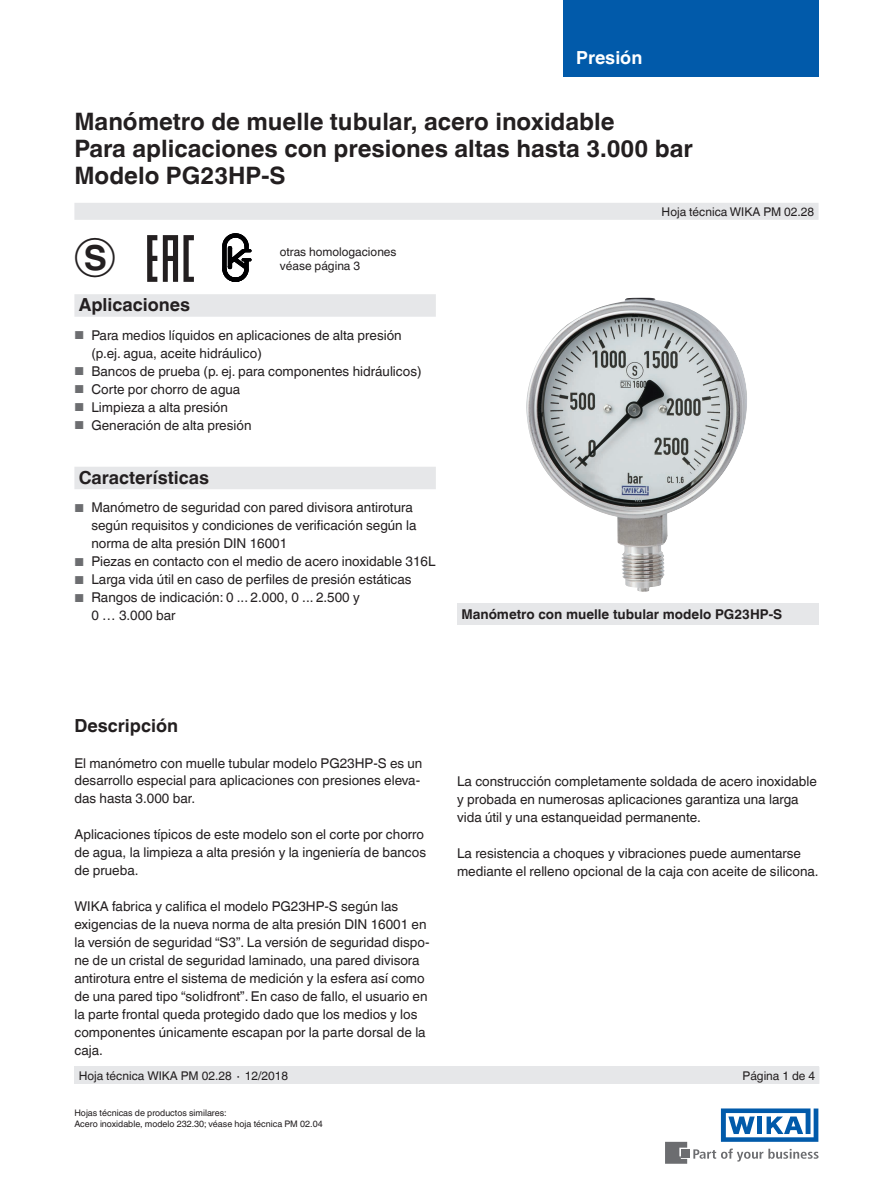
<style>
.page{position:relative;width:893px;height:1188px;background:#fff}
.page>*{position:absolute;margin:0;border:0;box-sizing:border-box;transform-origin:0 0}
.t1{font:43.5px "Wika";color:#231f20}
.t2{font:700 24px/27px "Helvetica World";color:#231f20}
.t3{font:700 18px "Helvetica World";color:#231f20}
.t4{font:700 18px "Helvetica World";color:#fff}
.t5{font:13.5px/18px "Helvetica World";color:#231f20}
.t6{font:700 13.5px "Helvetica World";color:#231f20}
.t7{font:12px/13.5px "Helvetica World";color:#231f20}
.t8{font:9px/10.5px "Helvetica World";color:#231f20}
.s1{font-size:11.55px;color:#6c6d70}
</style>
<div class="page">
<svg style="left:693px;top:1149px;width:126px;height:13px"></svg>
<div style="left:682px;top:1150px;width:8px;height:8px;background:#6c6d70"></div>
<svg style="left:665px;top:1142px;width:22px;height:22px"></svg>
<svg style="left:721px;top:1108px;width:97px;height:34px"></svg>
<div style="left:563px;top:0;width:256px;height:76px;background:#015aaa"></div>
<div style="left:74px;top:203px;width:745px;height:17px;background:#e6e7e9"></div>
<div style="left:74px;top:1066px;width:745px;height:18px;background:#e6e7e9"></div>
<img style="left:526px;top:298px;width:221px;height:294px">
<div style="left:457px;top:604px;width:362px;height:21px;background:#e6e7e9"></div>
<div style="left:74px;top:294px;width:362px;height:23px;background:#e6e7e9"></div>
<div style="left:74px;top:467px;width:362px;height:22px;background:#e6e7e9"></div>
<svg style="left:147px;top:235px;width:10px;height:47px"></svg>
<svg style="left:163px;top:235px;width:31px;height:47px"></svg>
<svg style="left:223px;top:234px;width:28px;height:47px"></svg>
<h3 class="t4" style="left:576px;top:47px;width:68px">Presión</h3>
<h2 class="t2" style="left:74px;top:108px;width:620px">Manómetro de muelle tubular, acero inoxidable<br>Para aplicaciones con presiones altas hasta 3.000 bar<br>Modelo PG23HP-S</h2>
<h1 class="t1" style="left:74px;top:235px;width:43px">k</h1>
<p class="t7" style="left:280px;top:245px;width:118px">otras homologaciones véase página 3</p>
<h3 class="t3" style="left:79px;top:295px;width:113px">Aplicaciones</h3>
<p class="t5" style="left:91px;top:326px;width:312px;text-indent:-17px"><span class="s1">■</span> Para medios líquidos en aplicaciones de alta presión (p.ej. agua, aceite hidráulico)</p>
<p class="t5" style="left:74px;top:362px;width:349px"><span class="s1">■</span> Bancos de prueba (p. ej. para componentes hidráulicos)</p>
<p class="t5" style="left:74px;top:380px;width:167px"><span class="s1">■</span> Corte por chorro de agua</p>
<p class="t5" style="left:74px;top:398px;width:155px"><span class="s1">■</span> Limpieza a alta presión</p>
<p class="t5" style="left:74px;top:416px;width:179px"><span class="s1">■</span> Generación de alta presión</p>
<h3 class="t3" style="left:79px;top:467px;width:132px">Características</h3>
<p class="t5" style="left:91px;top:499px;width:326px;text-indent:-17px"><span class="s1">■</span> Manómetro de seguridad con pared divisora antirotura según requisitos y condiciones de verificación según la norma de alta presión DIN 16001</p>
<p class="t5" style="left:74px;top:553px;width:363px"><span class="s1">■</span> Piezas en contacto con el medio de acero inoxidable 316L</p>
<p class="t5" style="left:74px;top:571px;width:339px"><span class="s1">■</span> Larga vida útil en caso de perfiles de presión estáticas</p>
<p class="t5" style="left:91px;top:589px;width:270px;text-indent:-17px"><span class="s1">■</span> Rangos de indicación: 0 ... 2.000, 0 ... 2.500 y<br>0 … 3.000 bar</p>
<p class="t7" style="left:662px;top:205px;width:154px">Hoja técnica WIKA PM 02.28</p>
<p class="t6" style="left:461px;top:606px;width:322px">Manómetro con muelle tubular modelo PG23HP-S</p>
<h3 class="t3" style="left:74px;top:715px;width:105px">Descripción</h3>
<p class="t5" style="left:74px;top:754px;width:349px">El manómetro con muelle tubular modelo PG23HP-S es un desarrollo especial para aplicaciones con presiones eleva&shy;das hasta 3.000 bar.</p>
<p class="t5" style="left:74px;top:826px;width:353px">Aplicaciones típicos de este modelo son el corte por chorro de agua, la limpieza a alta presión y la ingeniería de bancos de prueba.</p>
<p class="t5" style="left:74px;top:898px;width:357px">WIKA fabrica y califica el modelo PG23HP-S según las exigencias de la nueva norma de alta presión DIN 16001 en la versión de seguridad “S3”. La versión de seguridad dispo&shy;ne de un cristal de seguridad laminado, una pared divisora antirotura entre el sistema de medición y la esfera así como de una pared tipo “solidfront”. En caso de fallo, el usuario en la parte frontal queda protegido dado que los medios y los componentes únicamente escapan por la parte dorsal de la caja.</p>
<p class="t7" style="left:79px;top:1069px;width:211px">Hoja técnica WIKA PM 02.28 ∙ 12/2018</p>
<p class="t8" style="left:74px;top:1108px;width:250px">Hojas técnicas de productos similares:<br>Acero inoxidable, modelo 232.30; véase hoja técnica PM 02.04</p>
<p class="t5" style="left:457px;top:772px;width:361px">La construcción completamente soldada de acero inoxidable y probada en numerosas aplicaciones garantiza una larga vida útil y una estanqueidad permanente.</p>
<p class="t5" style="left:457px;top:844px;width:363px">La resistencia a choques y vibraciones puede aumentarse mediante el relleno opcional de la caja con aceite de silicona.</p>
<p class="t7" style="left:743px;top:1069px;width:74px">Página 1 de 4</p>
</div>
